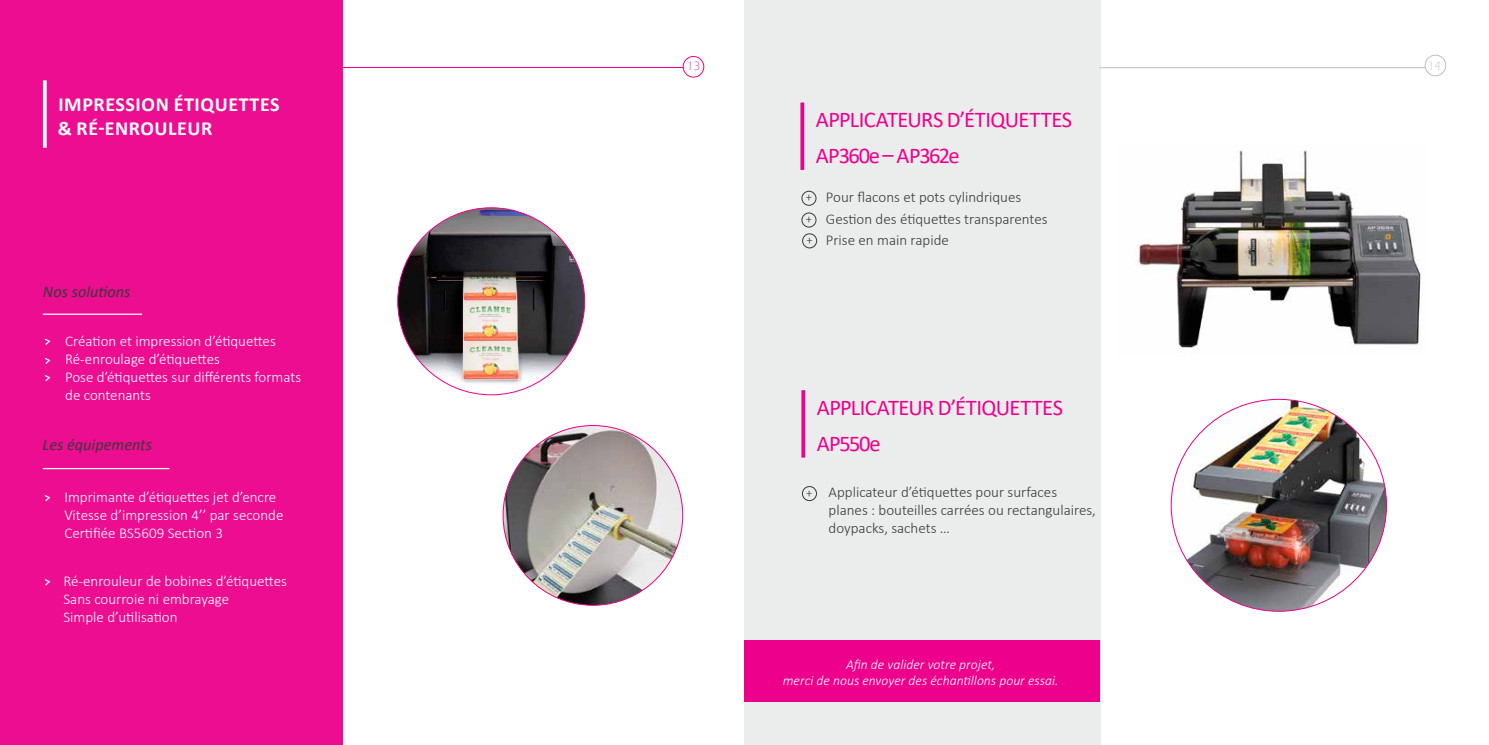
<style>
.page{position:relative;width:1489px;height:745px;background:#fff}
.page>*{position:absolute;margin:0;border:0;box-sizing:border-box;transform-origin:0 0}
.t1{font:22.5px "Calibri";letter-spacing:-.03em;color:#ec008c}
.t2{font:22.5px "Calibri";letter-spacing:-.055em;color:#ec008c}
.t3{font:700 20px/24px "Calibri";letter-spacing:.03em;color:#fff}
.t4{font:italic 16.25px "Calibri";color:#3a3a39}
.t5{font:300 15px/18px "Calibri";color:#fff}
.t6{font:300 15px/21.2px "Calibri";color:#3a3a39}
.t7{font:italic 300 13.75px/16.5px "Calibri";color:#fff;text-align:center}
.t8{font:300 12.5px/21.2px "Calibri";color:#3a3a39;text-align:justify}
.t9{font:300 12.5px "Eras ITC";color:#ec008c}
.t10{font:300 12.5px "Eras ITC";color:#bcbec0}
</style>
<div class="page">
<div style="left:0;top:0;width:342px;height:744px;background:#ec0d91"></div>
<hr style="left:340px;top:67px;width:357px;height:1px;background:#ec008c">
<div style="left:683px;top:56px;width:20px;height:21px;background:#fff;border-radius:50%"></div>
<div style="left:683px;top:56px;width:21px;height:21px;border:1px solid #ec008c;border-radius:50%"></div>
<hr style="left:43px;top:313px;width:99px;height:1px;background:#fff">
<svg style="left:43px;top:80px;width:4px;height:68px"></svg>
<hr style="left:43px;top:467px;width:126px;height:2px;background:#fff">
<svg style="left:44px;top:375px;width:7px;height:7px"></svg>
<svg style="left:44px;top:357px;width:7px;height:7px"></svg>
<svg style="left:44px;top:338px;width:7px;height:7px"></svg>
<svg style="left:44px;top:495px;width:7px;height:7px"></svg>
<svg style="left:44px;top:579px;width:7px;height:7px"></svg>
<img style="left:503px;top:425px;width:179px;height:180px;border-radius:90px">
<img style="left:398px;top:208px;width:186px;height:177px">
<hr style="left:1099px;top:67px;width:344px;height:1px;background:#bcbec0">
<div style="left:1424px;top:55px;width:21px;height:21px;background:#fff;border-radius:50%"></div>
<div style="left:1424px;top:55px;width:21px;height:21px;border:1px solid #bcbec0;border-radius:50%"></div>
<img style="left:1136px;top:150px;width:285px;height:198px">
<div style="left:744px;top:0;width:356px;height:744px;background:#ebecec"></div>
<svg style="left:800px;top:102px;width:4px;height:68px"></svg>
<svg style="left:801px;top:390px;width:4px;height:67px"></svg>
<div style="left:744px;top:640px;width:356px;height:61px;background:#ec008c"></div>
<div style="left:801px;top:191px;width:15px;height:15px;border:1px solid #3a3a39;border-radius:50%"></div>
<div style="left:801px;top:212px;width:15px;height:15px;border:1px solid #3a3a39;border-radius:50%"></div>
<div style="left:802px;top:233px;width:15px;height:15px;border:1px solid #3a3a39;border-radius:50%"></div>
<div style="left:802px;top:485px;width:15px;height:16px;border:1px solid #3a3a39;border-radius:50%"></div>
<img style="left:1172px;top:399px;width:214px;height:212px">
<h2 class="t3" style="left:58px;top:92px;width:223px">IMPRESSION ÉTIQUETTES &amp; RÉ-ENROULEUR</h2>
<p class="t4" style="left:43px;top:280px;width:89px">Nos solutions</p>
<p class="t5" style="left:65px;top:331px;width:237px">Création et impression d’étiquettes<br>Ré-enroulage d’étiquettes<br>Pose d’étiquettes sur différents formats de contenants</p>
<p class="t4" style="left:43px;top:433px;width:111px">Les équipements</p>
<p class="t5" style="left:64px;top:487px;width:221px">Imprimante d’étiquettes jet d’encre<br>Vitesse d’impression 4’’ par seconde<br>Certifiée BS5609 Section 3</p>
<p class="t5" style="left:63px;top:571px;width:225px">Ré-enrouleur de bobines d’étiquettes<br>Sans courroie ni embrayage<br>Simple d’utilisation</p>
<p class="t9" style="left:686px;top:59px;width:15px">13</p>
<h1 class="t1" style="left:815px;top:104px;width:258px">APPLICATEURS D’ÉTIQUETTES</h1>
<h1 class="t2" style="left:815px;top:140px;width:145px">AP360e – AP362e</h1>
<p class="t8" style="left:805px;top:186px;width:8px">+ + +</p>
<p class="t6" style="left:826px;top:187px;width:223px">Pour flacons et pots cylindriques<br>Gestion des étiquettes transparentes<br>Prise en main rapide</p>
<h1 class="t1" style="left:816px;top:391px;width:248px">APPLICATEUR D’ÉTIQUETTES</h1>
<h1 class="t1" style="left:816px;top:427px;width:65px">AP550e</h1>
<p class="t8" style="left:806px;top:481px;width:8px">+</p>
<p class="t6" style="left:828px;top:483px;width:269px;line-height:18px">Applicateur d’étiquettes pour surfaces planes : bouteilles carrées ou rectangulaires, doypacks, sachets …</p>
<p class="t7" style="left:782px;top:655px;width:277px">Afin de valider votre projet,<br>merci de nous envoyer des échantillons pour essai.</p>
<p class="t10" style="left:1427px;top:59px;width:15px">14</p>
</div>
